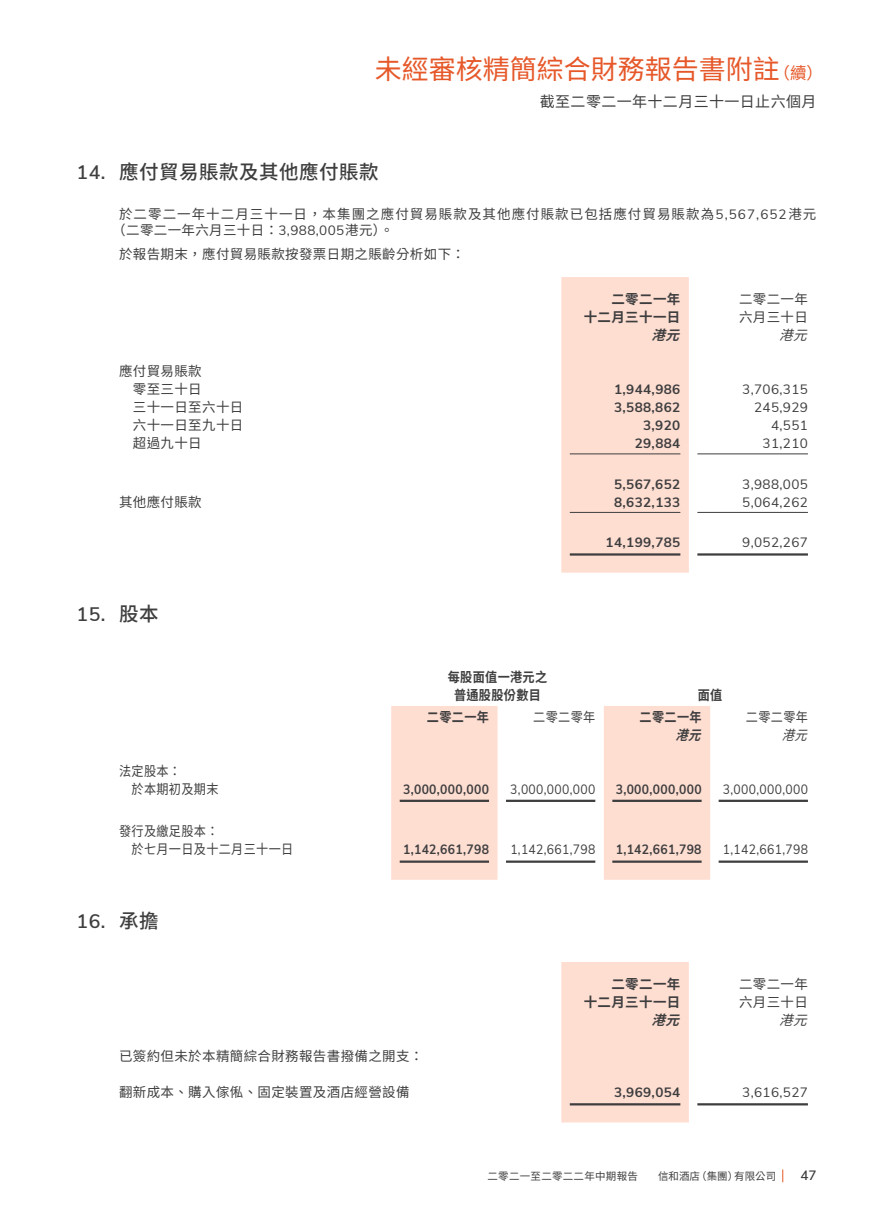
<style>
.page{position:relative;width:893px;height:1212px;background:#fff}
.page>*{position:absolute;margin:0;border:0;box-sizing:border-box;transform-origin:0 0}
.t1{font:27px "Noto Sans CJ Ktc";color:#e65829}
.t2{font:500 19.5px "Noto Sans CJ Ktc";letter-spacing:.025em;color:#3e3e3f}
.t3{font:600 19.5px "Nunito Sans";color:#3e3e3f}
.t4{font:15px "Noto Sans CJ Ktc";letter-spacing:.025em;color:#3e3e3f}
.t5{font:13.5px/18px "Noto Sans CJ Ktc";letter-spacing:.025em;color:#3e3e3f}
.t6{font:13.5px/16.5px "Noto Sans CJ Ktc";letter-spacing:.075em;color:#3e3e3f}
.t7{font:700 13.5px "Nunito Sans";letter-spacing:.025em;color:#3e3e3f}
.t8{font:13.5px "Nunito Sans";letter-spacing:.025em;color:#3e3e3f}
.t9{font:700 13.5px "Nunito Sans";letter-spacing:.025em;color:#3e3e3f;scale:.9 1}
.t10{font:13.5px "Nunito Sans";letter-spacing:.025em;color:#3e3e3f;scale:.9 1}
.t11{font:13.5px/18px "Noto Sans CJ Ktc";letter-spacing:.025em;color:#3e3e3f;scale:.9 1}
.t12{font:700 13.5px/18px "Noto Sans CJ Ktc";letter-spacing:.025em;color:#3e3e3f;text-align:center;scale:.9 1}
.t13{font:700 13.5px "Noto Sans CJ Ktc";letter-spacing:.025em;color:#3e3e3f}
.t14{font:italic 700 13.5px "Noto Sans CJ Ktc";color:#3e3e3f}
.t15{font:italic 13.5px "Noto Sans CJ Ktc";color:#3e3e3f}
.t16{font:600 13.5px "Nunito Sans";color:#3e3e3f}
.t17{font:italic 700 13.5px "Noto Sans CJ Ktc";color:#3e3e3f;scale:.9 1}
.t18{font:italic 13.5px "Noto Sans CJ Ktc";color:#3e3e3f;scale:.9 1}
.t19{font:10.5px "Noto Sans CJ Ktc";letter-spacing:.025em;color:#3e3e3f}
.t20{font:10.5px "Noto Sans CJ Ktc";color:#3e3e3f}
.s1{font-size:16.5px}
.s2{font-family:"Nunito Sans";font-weight:600}
.s3{font-family:"Nunito Sans"}
.s4{font-family:"Noto Sans CJ Ktc";font-weight:500}
</style>
<div class="page">
<svg style="left:782px;top:1169px;width:1px;height:13px"></svg>
<div style="left:561px;top:277px;width:128px;height:296px;background:#ffded2"></div>
<hr style="left:570px;top:453px;width:110px;height:1px;background:#3e3e3f">
<hr style="left:697px;top:453px;width:111px;height:1px;background:#3e3e3f">
<hr style="left:570px;top:512px;width:110px;height:1px;background:#3e3e3f">
<hr style="left:697px;top:512px;width:111px;height:1px;background:#3e3e3f">
<hr style="left:570px;top:553px;width:110px;height:3px;background:#3e3e3f">
<hr style="left:697px;top:553px;width:111px;height:3px;background:#3e3e3f">
<svg style="left:391px;top:706px;width:319px;height:174px;fill:#ffded2"></svg>
<hr style="left:400px;top:800px;width:89px;height:2px;background:#3e3e3f">
<hr style="left:506px;top:800px;width:89px;height:2px;background:#3e3e3f">
<hr style="left:612px;top:800px;width:90px;height:2px;background:#3e3e3f">
<hr style="left:719px;top:800px;width:89px;height:2px;background:#3e3e3f">
<hr style="left:400px;top:860px;width:89px;height:3px;background:#3e3e3f">
<hr style="left:506px;top:860px;width:89px;height:3px;background:#3e3e3f">
<hr style="left:612px;top:860px;width:90px;height:3px;background:#3e3e3f">
<hr style="left:719px;top:860px;width:89px;height:3px;background:#3e3e3f">
<div style="left:561px;top:962px;width:128px;height:160px;background:#ffded2"></div>
<hr style="left:570px;top:1103px;width:110px;height:2px;background:#3e3e3f">
<hr style="left:697px;top:1103px;width:111px;height:2px;background:#3e3e3f">
<h1 class="t1" style="left:375px;top:54px;width:450px">未經審核精簡綜合財務報告書附註<span class="s1">（續）</span></h1>
<p class="t4" style="left:540px;top:93px;width:278px">截至二零二一年十二月三十一日止六個月</p>
<h2 class="t2" style="left:77px;top:161px;width:304px"><span class="s2">14.</span> 應付貿易賬款及其他應付賬款</h2>
<p class="t6" style="left:112px;top:206px;width:706px;text-indent:7px">於二零二一年十二月三十一日，本集團之應付貿易賬款及其他應付賬款已包括應付貿易賬款為<span class="s3">5,567,652</span>港元（二零二一年六月三十日：<span class="s3">3,988,005</span>港元）。</p>
<p class="t5" style="left:119px;top:246px;width:347px">於報告期末，應付貿易賬款按發票日期之賬齡分析如下：</p>
<p class="t13" style="left:611px;top:292px;width:70px">二零二一年</p>
<p class="t5" style="left:739px;top:290px;width:70px">二零二一年</p>
<p class="t13" style="left:584px;top:310px;width:98px">十二月三十一日</p>
<p class="t5" style="left:739px;top:308px;width:70px">六月三十日</p>
<p class="t14" style="left:652px;top:328px;width:39px">港元</p>
<p class="t15" style="left:779px;top:328px;width:39px">港元</p>
<p class="t5" style="left:119px;top:362px;width:84px">應付貿易賬款　零至三十日</p>
<p class="t7" style="left:614px;top:379px;width:68px">1,944,986</p>
<p class="t8" style="left:742px;top:380px;width:67px">3,706,315</p>
<p class="t5" style="left:119px;top:398px;width:126px">　三十一日至六十日</p>
<p class="t7" style="left:614px;top:397px;width:68px">3,588,862</p>
<p class="t8" style="left:754px;top:398px;width:55px">245,929</p>
<p class="t5" style="left:119px;top:416px;width:126px">　六十一日至九十日</p>
<p class="t7" style="left:643px;top:415px;width:39px">3,920</p>
<p class="t8" style="left:771px;top:416px;width:38px">4,551</p>
<p class="t5" style="left:119px;top:434px;width:84px">　超過九十日</p>
<p class="t7" style="left:635px;top:433px;width:47px">29,884</p>
<p class="t8" style="left:763px;top:434px;width:47px">31,210</p>
<p class="t7" style="left:614px;top:474px;width:68px">5,567,652</p>
<p class="t8" style="left:742px;top:474px;width:67px">3,988,005</p>
<p class="t5" style="left:119px;top:493px;width:84px">其他應付賬款</p>
<p class="t7" style="left:614px;top:492px;width:68px">8,632,133</p>
<p class="t8" style="left:742px;top:492px;width:67px">5,064,262</p>
<p class="t7" style="left:606px;top:533px;width:76px">14,199,785</p>
<p class="t8" style="left:742px;top:533px;width:67px">9,052,267</p>
<h2 class="t3" style="left:77px;top:599px;width:84px">15. <span class="s4">股本</span></h2>
<p class="t11" style="left:119px;top:763px;width:112px">法定股本：<br>　於本期初及期末</p>
<p class="t11" style="left:119px;top:823px;width:195px">發行及繳足股本：<br>　於七月一日及十二月三十一日</p>
<h2 class="t3" style="left:77px;top:907px;width:84px">16. <span class="s4">承擔</span></h2>
<p class="t12" style="left:448px;top:668px;width:112px">每股面值一港元之普通股股份數目</p>
<p class="t12" style="left:698px;top:686px;width:29px">面值</p>
<p class="t12" style="left:427px;top:709px;width:70px">二零二一年</p>
<p class="t11" style="left:533px;top:709px;width:70px">二零二零年</p>
<p class="t12" style="left:640px;top:709px;width:70px">二零二一年</p>
<p class="t11" style="left:746px;top:709px;width:70px">二零二零年</p>
<p class="t17" style="left:676px;top:728px;width:40px">港元</p>
<p class="t18" style="left:782px;top:728px;width:40px">港元</p>
<p class="t9" style="left:403px;top:780px;width:97px">3,000,000,000</p>
<p class="t10" style="left:510px;top:780px;width:96px">3,000,000,000</p>
<p class="t9" style="left:616px;top:780px;width:97px">3,000,000,000</p>
<p class="t10" style="left:723px;top:780px;width:96px">3,000,000,000</p>
<p class="t9" style="left:403px;top:840px;width:97px">1,142,661,798</p>
<p class="t10" style="left:510px;top:840px;width:96px">1,142,661,798</p>
<p class="t9" style="left:616px;top:840px;width:97px">1,142,661,798</p>
<p class="t10" style="left:723px;top:840px;width:96px">1,142,661,798</p>
<p class="t13" style="left:611px;top:976px;width:70px">二零二一年</p>
<p class="t5" style="left:739px;top:975px;width:70px">二零二一年</p>
<p class="t13" style="left:584px;top:994px;width:98px">十二月三十一日</p>
<p class="t5" style="left:739px;top:993px;width:70px">六月三十日</p>
<p class="t14" style="left:652px;top:1012px;width:39px">港元</p>
<p class="t15" style="left:779px;top:1012px;width:39px">港元</p>
<p class="t5" style="left:119px;top:1047px;width:306px">已簽約但未於本精簡綜合財務報告書撥備之開支：</p>
<p class="t5" style="left:119px;top:1083px;width:292px">翻新成本、購入傢俬、固定裝置及酒店經營設備</p>
<p class="t7" style="left:614px;top:1082px;width:68px">3,969,054</p>
<p class="t8" style="left:742px;top:1082px;width:67px">3,616,527</p>
<p class="t19" style="left:488px;top:1170px;width:152px">二零二一至二零二二年中期報告</p>
<p class="t20" style="left:658px;top:1170px;width:120px">信和酒店（集團）有限公司</p>
<p class="t16" style="left:801px;top:1165px;width:17px">47</p>
</div>
